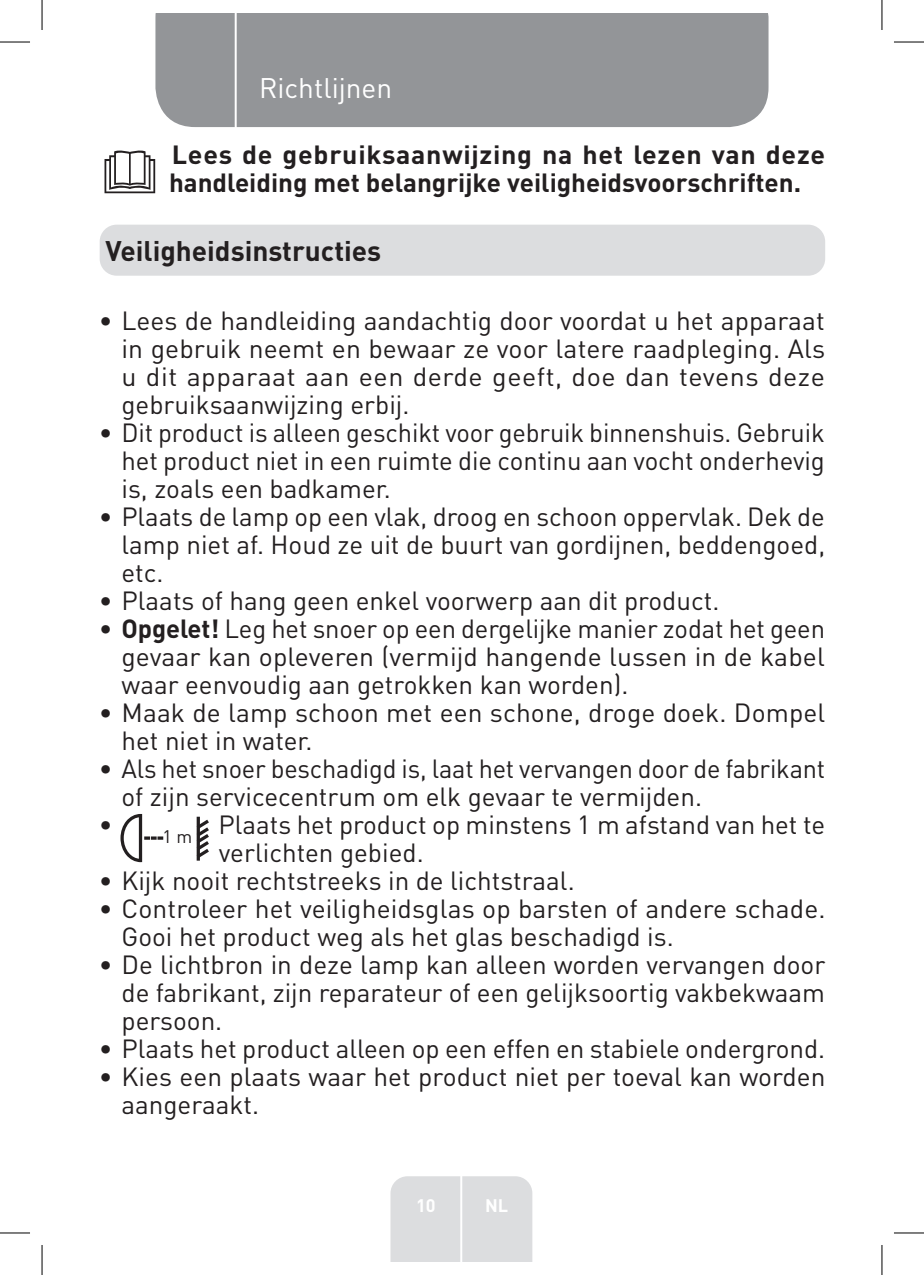
<style>
.page{position:relative;width:924px;height:1275px;background:#fff}
.page>*{position:absolute;margin:0;border:0;box-sizing:border-box;transform-origin:0 0}
.Headline-01{font:700 28px "DIN Pro";color:#231f20}
.t1{font:28px "DIN Pro";color:#fff}
.t2{font:26px/28px "DIN Pro";color:#231f20;text-align:justify}
.Large_Text__3_2_mm{font:700 26px/28px "DIN Pro";color:#231f20}
.t3{font:700 18px "DIN Pro";color:#fff}
.Body{font:18px "DIN Pro";color:#231f20}
.s1{font-weight:700}
</style>
<div class="page">
<div style="left:155px;top:14px;width:613px;height:113px;background:#939598"></div>
<div style="left:390px;top:1176px;width:142px;height:85px;background:#dcdddf"></div>
<hr style="left:460px;top:1153px;width:2px;height:108px;background:#fff">
<hr style="left:234px;top:14px;width:2px;height:116px;background:#fff">
<div style="left:100px;top:225px;width:724px;height:51px;background:#dcdddf;border-radius:17px"></div>
<div style="left:196px;top:816px;width:4px;height:44px;border:2px solid #231f20"></div>
<svg style="left:196px;top:818px;width:13px;height:41px"></svg>
<svg style="left:120px;top:814px;width:43px;height:49px"></svg>
<svg style="left:104px;top:150px;width:51px;height:43px"></svg>
<hr style="left:0;top:42px;width:30px;height:1px;background:#000">
<hr style="left:893px;top:42px;width:30px;height:1px;background:#000">
<hr style="left:0;top:1232px;width:30px;height:1px;background:#000">
<hr style="left:893px;top:1232px;width:30px;height:1px;background:#000">
<hr style="left:42px;top:0;width:1px;height:30px;background:#000">
<hr style="left:42px;top:1245px;width:1px;height:30px;background:#000">
<hr style="left:881px;top:0;width:1px;height:30px;background:#000">
<hr style="left:881px;top:1245px;width:1px;height:30px;background:#000">
<p class="t1" style="left:259px;top:69px;width:134px">Richtlijnen</p>
<p class="Large_Text__3_2_mm" style="left:169px;top:139px;width:657px">Lees de gebruiksaanwijzing na het lezen van deze handleiding met belangrijke veiligheidsvoorschriften.</p>
<p class="Headline-01" style="left:105px;top:232px;width:277px">Veiligheidsinstructies</p>
<p class="t2" style="left:121px;top:305px;width:705px;text-indent:-23px">• Lees de handleiding aandachtig door voordat u het apparaat in gebruik neemt en bewaar ze voor latere raadpleging. Als u dit apparaat aan een derde geeft, doe dan tevens deze gebruiksaanwijzing erbij.</p>
<p class="t2" style="left:121px;top:417px;width:704px;text-indent:-23px">• Dit product is alleen geschikt voor gebruik binnenshuis. Gebruik het product niet in een ruimte die continu aan vocht onderhevig is, zoals een badkamer.</p>
<p class="t2" style="left:121px;top:501px;width:705px;text-indent:-23px">• Plaats de lamp op een vlak, droog en schoon oppervlak. Dek de lamp niet af. Houd ze uit de buurt van gordijnen, beddengoed, etc.</p>
<p class="t2" style="left:99px;top:585px;width:621px">• Plaats of hang geen enkel voorwerp aan dit product.</p>
<p class="t2" style="left:121px;top:613px;width:704px;text-indent:-23px">• <span class="s1">Opgelet!</span> Leg het snoer op een dergelijke manier zodat het geen gevaar kan opleveren (vermijd hangende lussen in de kabel waar eenvoudig aan getrokken kan worden).</p>
<p class="t2" style="left:121px;top:697px;width:705px;text-indent:-23px">• Maak de lamp schoon met een schone, droge doek. Dompel het niet in water.</p>
<p class="t2" style="left:121px;top:753px;width:705px;text-indent:-23px">• Als het snoer beschadigd is, laat het vervangen door de fabrikant of zijn servicecentrum om elk gevaar te vermijden.</p>
<p class="t2" style="left:99px;top:809px;width:15px">•</p>
<p class="Body" style="left:162px;top:824px;width:31px">1m</p>
<p class="t2" style="left:218px;top:809px;width:608px">Plaats het product op minstens 1 m afstand van het te verlichten gebied.</p>
<p class="t2" style="left:99px;top:865px;width:477px">• Kijk nooit rechtstreeks in de lichtstraal.</p>
<p class="t2" style="left:121px;top:893px;width:705px;text-indent:-23px">• Controleer het veiligheidsglas op barsten of andere schade.<br>Gooi het product weg als het glas beschadigd is.</p>
<p class="t2" style="left:121px;top:949px;width:705px;text-indent:-23px">• De lichtbron in deze lamp kan alleen worden vervangen door de fabrikant, zijn reparateur of een gelijksoortig vakbekwaam persoon.</p>
<p class="t2" style="left:99px;top:1033px;width:727px">• Plaats het product alleen op een effen en stabiele ondergrond.</p>
<p class="t2" style="left:121px;top:1061px;width:705px;text-indent:-23px">• Kies een plaats waar het product niet per toeval kan worden aangeraakt.</p>
<p class="t3" style="left:416px;top:1192px;width:21px">10</p>
<p class="t3" style="left:485px;top:1192px;width:25px">NL</p>
</div>
